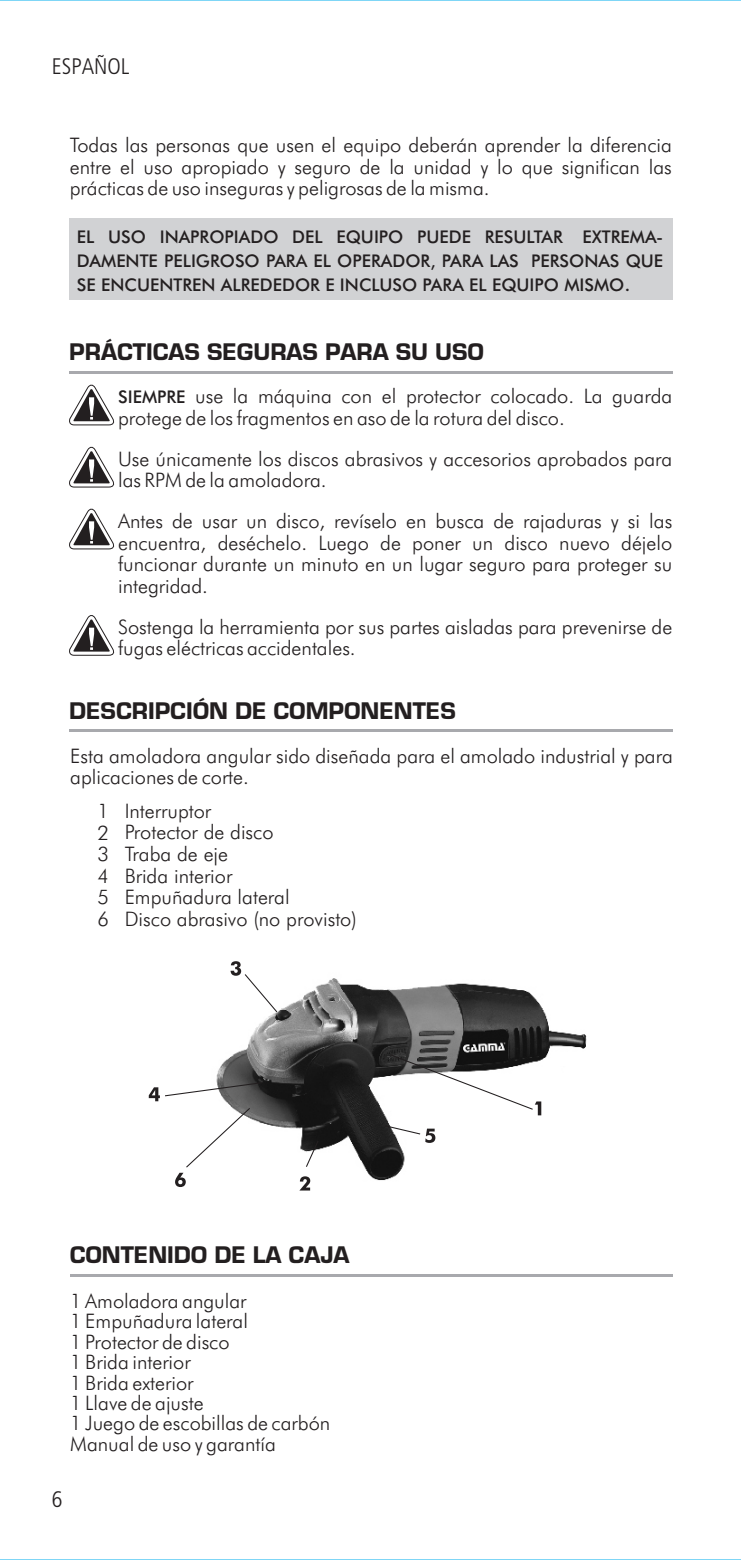
<style>
.page{position:relative;width:741px;height:1560px;background:#fff}
.page>*{position:absolute;margin:0;border:0;box-sizing:border-box;transform-origin:0 0}
.t1{font:900 25px "Eurostile";color:#231f20}
.t2{font:300 condensed 22.5px "Frutiger";color:#231f20}
.t3{font:300 20px/21.5px "Futura BT";color:#231f20}
.t4{font:500 17.5px/24px "Futura BT";color:#231f20;text-align:justify}
.s1{font-size:20px}
.s2{font-weight:500;font-size:17.5px}
</style>
<div class="page">
<hr style="left:69px;top:371px;width:603px;height:2px;background:#a8a9ad">
<hr style="left:69px;top:729px;width:603px;height:2px;background:#a8a9ad">
<div style="left:69px;top:218px;width:603px;height:82px;background:#d1d2d4"></div>
<svg style="left:69px;top:384px;width:46px;height:41px"></svg>
<svg style="left:69px;top:446px;width:46px;height:41px"></svg>
<svg style="left:69px;top:508px;width:46px;height:41px"></svg>
<svg style="left:69px;top:615px;width:46px;height:40px"></svg>
<hr style="left:70px;top:1273px;width:602px;height:2px;background:#a8a9ad">
<img style="left:216px;top:978px;width:371px;height:211px">
<svg style="left:299px;top:1176px;width:11px;height:14px"></svg>
<svg style="left:230px;top:961px;width:48px;height:52px"></svg>
<svg style="left:305px;top:1139px;width:14px;height:28px"></svg>
<svg style="left:383px;top:1124px;width:52px;height:18px"></svg>
<svg style="left:389px;top:1053px;width:152px;height:62px"></svg>
<svg style="left:149px;top:1081px;width:114px;height:105px"></svg>
<p class="t2" style="left:52px;top:54px;width:79px">ESPAÑOL</p>
<p class="t3" style="left:70px;top:136px;width:603px;text-align:justify">Todas las personas que usen el equipo deberán aprender la diferencia entre el uso apropiado y seguro de la unidad y lo que significan las prácticas de uso inseguras y peligrosas de la misma.</p>
<p class="t4" style="left:77px;top:226px;width:587px">EL USO INAPROPIADO DEL EQUIPO PUEDE RESULTAR EXTREMA-DAMENTE PELIGROSO PARA EL OPERADOR, PARA LAS PERSONAS QUE SE ENCUENTREN ALREDEDOR E INCLUSO PARA EL EQUIPO MISMO<span class="s1">.</span></p>
<p class="t1" style="left:69px;top:338px;width:416px">PRÁCTICAS SEGURAS PARA SU USO</p>
<p class="t3" style="left:118px;top:387px;width:555px"><span class="s2">SIEMPRE</span> use la máquina con el protector colocado. La guarda protege de los fragmentos en aso de la rotura del disco.</p>
<p class="t3" style="left:118px;top:449px;width:555px">Use únicamente los discos abrasivos y accesorios aprobados para las RPM de la amoladora.</p>
<p class="t3" style="left:118px;top:512px;width:555px;text-align:justify">Antes de usar un disco, revíselo en busca de rajaduras y si las encuentra, deséchelo. Luego de poner un disco nuevo déjelo funcionar durante un minuto en un lugar seguro para proteger su integridad.</p>
<p class="t3" style="left:118px;top:617px;width:555px">Sostenga la herramienta por sus partes aisladas para prevenirse de fugas eléctricas accidentales.</p>
<p class="t1" style="left:69px;top:696px;width:388px">DESCRIPCIÓN DE COMPONENTES</p>
<p class="t3" style="left:70px;top:746px;width:604px">Esta amoladora angular sido diseñada para el amolado industrial y para aplicaciones de corte.</p>
<p class="t3" style="left:98px;top:801px;width:13px;text-align:justify">1<br>2<br>3<br>4<br>5<br>6</p>
<p class="t3" style="left:125px;top:801px;width:234px">Interruptor<br>Protector de disco<br>Traba de eje<br>Brida interior<br>Empuñadura lateral<br>Disco abrasivo (no provisto)</p>
<p class="t1" style="left:70px;top:1239px;width:281px">CONTENIDO DE LA CAJA</p>
<p class="t3" style="left:70px;top:1292px;width:261px;line-height:20.5px">1 Amoladora angular<br>1 Empuñadura lateral<br>1 Protector de disco<br>1 Brida interior<br>1 Brida exterior<br>1 Llave de ajuste<br>1 Juego de escobillas de carbón<br>Manual de uso y garantía</p>
<p class="t2" style="left:52px;top:1486px;width:12px">6</p>
</div>
